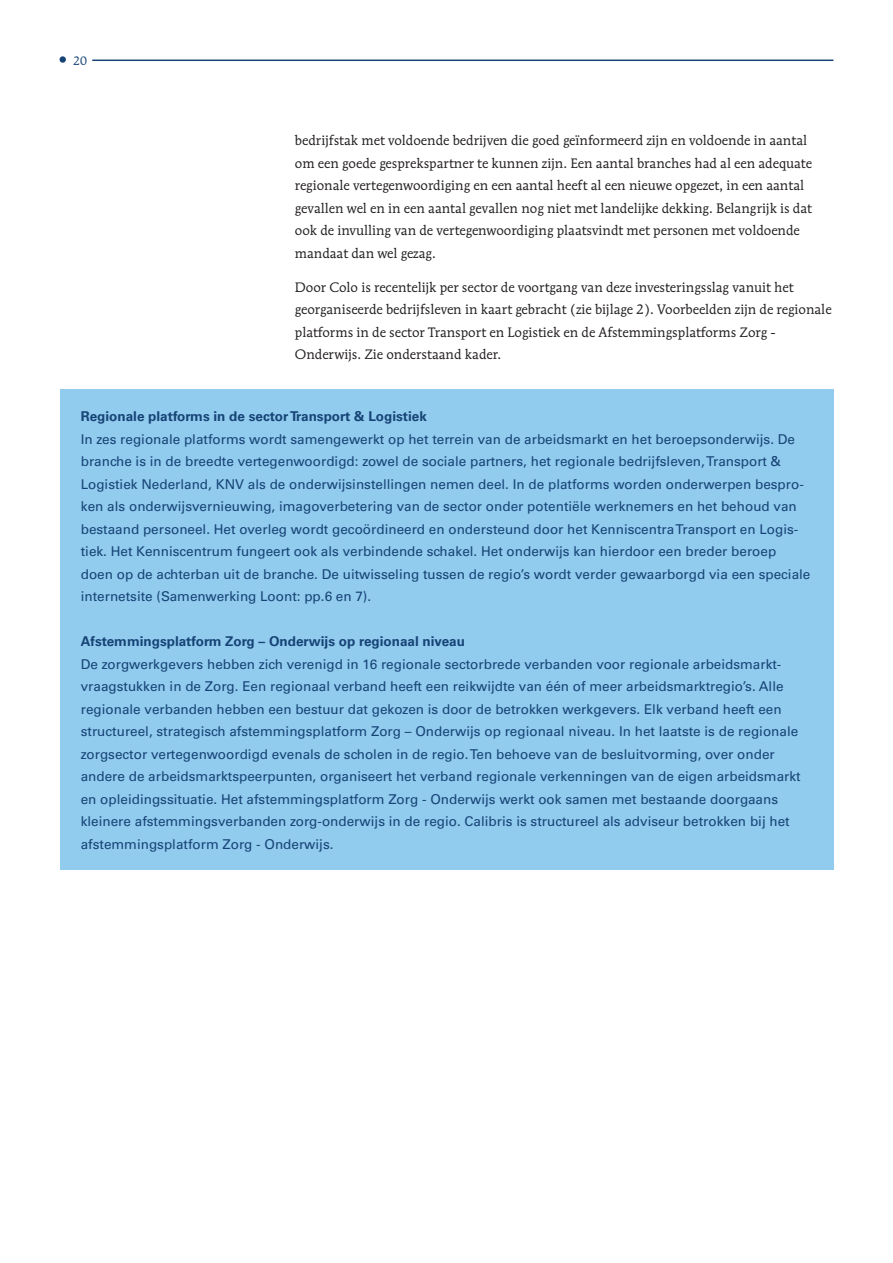
<style>
.page{position:relative;width:893px;height:1263px;background:#fff}
.page>*{position:absolute;margin:0;border:0;box-sizing:border-box;transform-origin:0 0}
.t1{font:13.5px/22.5px "Univers";color:#174476}
.t2{font:13.5px/22.5px "Mendoza Rom ITC";color:#231f20}
.t3{font:700 13.5px "Univers";color:#174476}
.t4{font:12px "Mendoza Rom ITC";color:#174476}
</style>
<div class="page">
<hr style="left:92px;top:60px;width:741px;height:1px;background:#174476">
<div style="left:60px;top:56px;width:6px;height:7px;background:#174476;border-radius:50%"></div>
<div style="left:60px;top:390px;width:773px;height:480px;background:#91cbee"></div>
<p class="t4" style="left:73px;top:53px;width:15px">20</p>
<p class="t2" style="left:295px;top:129px;width:519px">bedrijfstak met voldoende bedrijven die goed geïnformeerd zijn en voldoende in aantal om een goede gesprekspartner te kunnen zijn. Een aantal branches had al een adequate regionale vertegenwoordiging en een aantal heeft al een nieuwe opgezet, in een aantal gevallen wel en in een aantal gevallen nog niet met landelijke dekking. Belangrijk is dat ook de invulling van de vertegenwoordiging plaatsvindt met personen met voldoende mandaat dan wel gezag.</p>
<p class="t2" style="left:295px;top:275px;width:538px">Door Colo is recentelijk per sector de voortgang van deze investeringsslag vanuit het georganiseerde bedrijfsleven in kaart gebracht (zie bijlage 2). Voorbeelden zijn de regionale platforms in de sector Transport en Logistiek en de Afstemmingsplatforms Zorg - Onderwijs. Zie onderstaand kader.</p>
<p class="t3" style="left:81px;top:409px;width:348px">Regionale platforms in de sector Transport &amp; Logistiek</p>
<p class="t1" style="left:81px;top:428px;width:731px">In zes regionale platforms wordt samengewerkt op het terrein van de arbeidsmarkt en het beroepsonderwijs. De branche is in de breedte vertegenwoordigd: zowel de sociale partners, het regionale bedrijfsleven, Transport &amp; Logistiek Nederland, KNV als de onderwijsinstellingen nemen deel. In de platforms worden onderwerpen bespro&shy;ken als onderwijsvernieuwing, imagoverbetering van de sector onder potentiële werknemers en het behoud van bestaand personeel. Het overleg wordt gecoördineerd en ondersteund door het Kenniscentra Transport en Logis&shy;tiek. Het Kenniscentrum fungeert ook als verbindende schakel. Het onderwijs kan hierdoor een breder beroep doen op de achterban uit de branche. De uitwisseling tussen de regio’s wordt verder gewaarborgd via een speciale internetsite (Samenwerking Loont: pp.6 en 7).</p>
<p class="t3" style="left:81px;top:634px;width:386px">Afstemmingsplatform Zorg – Onderwijs op regionaal niveau</p>
<p class="t1" style="left:81px;top:653px;width:721px">De zorgwerkgevers hebben zich verenigd in 16 regionale sectorbrede verbanden voor regionale arbeidsmarkt&shy;vraagstukken in de Zorg. Een regionaal verband heeft een reikwijdte van één of meer arbeidsmarktregio’s. Alle regionale verbanden hebben een bestuur dat gekozen is door de betrokken werkgevers. Elk verband heeft een structureel, strategisch afstemmingsplatform Zorg – Onderwijs op regionaal niveau. In het laatste is de regionale zorgsector vertegenwoordigd evenals de scholen in de regio. Ten behoeve van de besluitvorming, over onder andere de arbeidsmarktspeerpunten, organiseert het verband regionale verkenningen van de eigen arbeidsmarkt en opleidingssituatie. Het afstemmingsplatform Zorg - Onderwijs werkt ook samen met bestaande doorgaans kleinere afstemmingsverbanden zorg-onderwijs in de regio. Calibris is structureel als adviseur betrokken bij het afstemmingsplatform Zorg - Onderwijs.</p>
</div>
